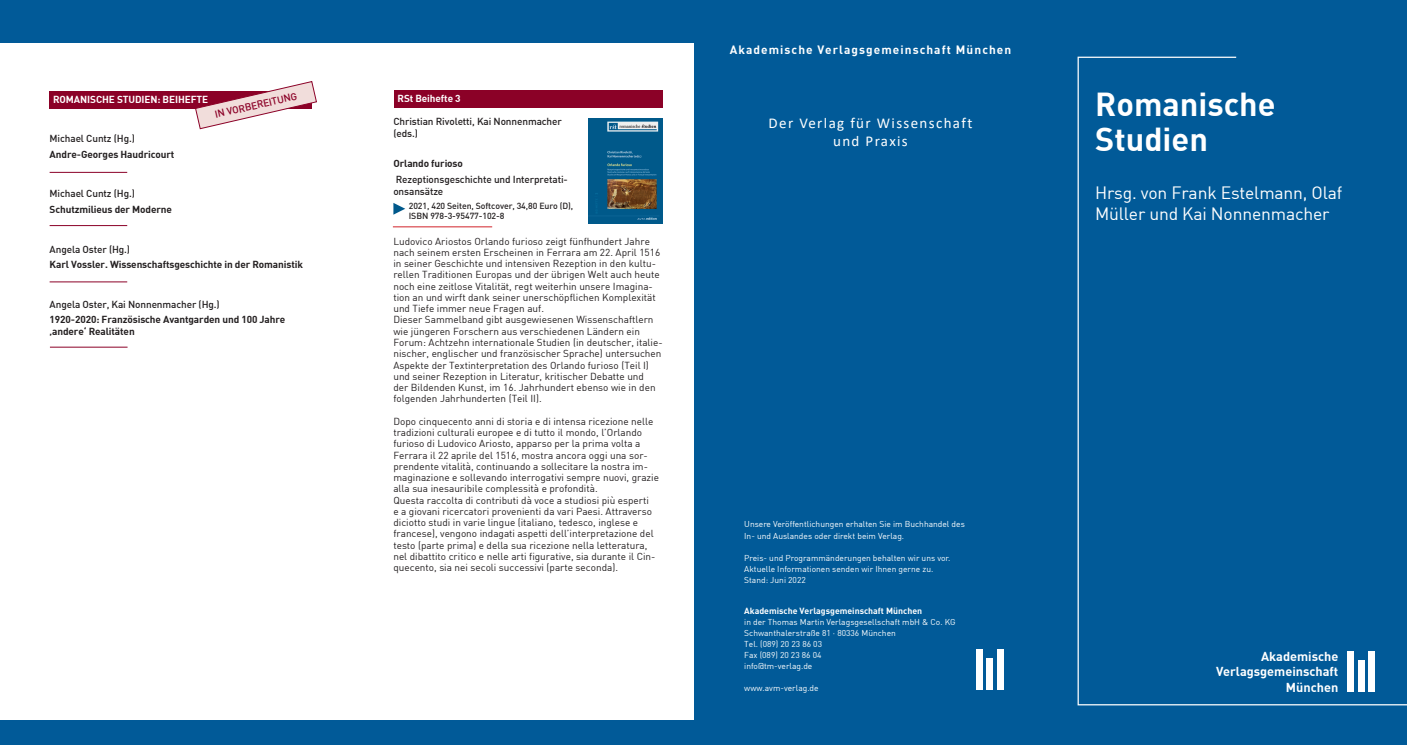
<style>
.page{position:relative;width:1407px;height:745px;background:#fff}
.page>*{position:absolute;margin:0;border:0;box-sizing:border-box;transform-origin:0 0}
.t1{font:700 32.5px/35px "DIN";color:#fff}
.t2{font:17.5px/21px "DIN";letter-spacing:-.01em;color:#fff}
.t3{font:15px/18px "Calibri";letter-spacing:.09em;color:#fff;text-align:center}
.t4{font:700 12.75px/15.2px "DIN";color:#fff;text-align:right}
.t5{font:700 11.88px "DIN";letter-spacing:.09em;color:#fff}
.t6{font:10px/11.2px "DIN";color:#231f20}
.t7{font:700 10px/12px "DIN";letter-spacing:-.01em;color:#231f20}
.t8{font:500 10px/12px "DIN";letter-spacing:-.01em;color:#231f20}
.t9{font:700 10px "DIN";letter-spacing:-.01em;color:#fff}
.t10{font:500 10px "DIN";color:#8b0127}
.t11{font:500 8.75px/10.5px "DIN";letter-spacing:-.01em;color:#231f20}
.t12{font:700 8.75px "DIN";color:#fff}
.t13{font:8.38px/11.1px "DIN";color:#fff}
</style>
<div class="page">
<div style="left:694px;top:0;width:713px;height:744px;background:#015a98"></div>
<svg style="left:1077px;top:56px;width:330px;height:649px"></svg>
<div style="left:1347px;top:651px;width:7px;height:40px;background:#fff"></div>
<div style="left:1358px;top:659px;width:6px;height:32px;background:#fff"></div>
<div style="left:1368px;top:651px;width:7px;height:40px;background:#fff"></div>
<div style="left:0;top:0;width:709px;height:43px;background:#015a98"></div>
<div style="left:0;top:720px;width:701px;height:24px;background:#015a98"></div>
<div style="left:976px;top:649px;width:7px;height:40px;background:#fff"></div>
<div style="left:986px;top:658px;width:7px;height:31px;background:#fff"></div>
<div style="left:997px;top:649px;width:7px;height:40px;background:#fff"></div>
<hr style="left:393px;top:226px;width:99px;height:1px;background:#d1232a">
<svg style="left:393px;top:203px;width:12px;height:11px"></svg>
<img style="left:588px;top:118px;width:75px;height:106px">
<div style="left:394px;top:90px;width:269px;height:17px;background:#8b0127"></div>
<div style="left:50px;top:91px;width:262px;height:17px;background:#8b0127"></div>
<svg style="left:195px;top:81px;width:122px;height:48px"></svg>
<hr style="left:50px;top:346px;width:78px;height:1px;background:#8b0127">
<hr style="left:50px;top:172px;width:77px;height:1px;background:#8b0127">
<hr style="left:50px;top:225px;width:77px;height:1px;background:#8b0127">
<hr style="left:50px;top:281px;width:77px;height:1px;background:#8b0127">
<p class="t9" style="left:53px;top:93px;width:15px">Roma</p>
<p class="t9" style="left:80px;top:93px;width:129px">nische Studien: Beihefte</p>
<p class="t10" style="left:214px;top:108px;width:31px;rotate:-13deg">in Vorberei</p>
<p class="t10" style="left:270px;top:95px;width:27px;rotate:-13deg">tung</p>
<p class="t8" style="left:50px;top:132px;width:87px">Michael Cuntz (Hg.)</p>
<p class="t7" style="left:50px;top:148px;width:126px">Andre-Georges Haudricourt</p>
<p class="t8" style="left:50px;top:187px;width:87px">Michael Cuntz (Hg.)</p>
<p class="t7" style="left:50px;top:203px;width:124px">Schutzmilieus der Moderne</p>
<p class="t8" style="left:50px;top:242px;width:82px">Angela Oster (Hg.)</p>
<p class="t7" style="left:50px;top:258px;width:255px">Karl Vossler. Wissenschaftsgeschichte in der Romanistik</p>
<p class="t8" style="left:50px;top:297px;width:172px">Angela Oster, Kai Nonnenmacher (Hg.)</p>
<p class="t7" style="left:50px;top:313px;width:237px">1920-2020: Französische Avantgarden und 100 Jahre ‚andere‘ Realitäten</p>
<p class="t9" style="left:397px;top:92px;width:65px">RSt Beihefte 3</p>
<p class="t8" style="left:393px;top:115px;width:170px">Christian Rivoletti, Kai Nonnenmacher (eds.)</p>
<p class="t7" style="left:393px;top:157px;width:71px">Orlando furioso</p>
<p class="t8" style="left:393px;top:173px;width:176px">Rezeptionsgeschichte und Interpretati&shy;onsansätze</p>
<p class="t11" style="left:409px;top:200px;width:166px">2021, 420 Seiten, Softcover, 34,80 Euro (D),<br>ISBN 978-3-95477-102-8</p>
<p class="t6" style="left:393px;top:235px;width:271px">Ludovico Ariostos Orlando furioso zeigt fünfhundert Jahre nach seinem ersten Erscheinen in Ferrara am 22. April 1516 in seiner Geschichte und intensiven Rezeption in den kultu&shy;rellen Traditionen Europas und der übrigen Welt auch heute noch eine zeitlose Vitalität, regt weiterhin unsere Imagina&shy;tion an und wirft dank seiner unerschöpflichen Komplexität und Tiefe immer neue Fragen auf.<br>Dieser Sammelband gibt ausgewiesenen Wissenschaftlern wie jüngeren Forschern aus verschiedenen Ländern ein Forum: Achtzehn internationale Studien (in deutscher, italie&shy;nischer, englischer und französischer Sprache) untersuchen Aspekte der Textinterpretation des Orlando furioso (Teil I) und seiner Rezeption in Literatur, kritischer Debatte und<br>der Bildenden Kunst, im 16. Jahrhundert ebenso wie in den folgenden Jahrhunderten (Teil II).</p>
<p class="t6" style="left:393px;top:415px;width:267px">Dopo cinquecento anni di storia e di intensa ricezione nelle tradizioni culturali europee e di tutto il mondo, l’Orlando furioso di Ludovico Ariosto, apparso per la prima volta a Ferrara il 22 aprile del 1516, mostra ancora oggi una sor&shy;prendente vitalità, continuando a sollecitare la nostra im&shy;maginazione e sollevando interrogativi sempre nuovi, grazie alla sua inesauribile complessità e profondità.<br>Questa raccolta di contributi dà voce a studiosi più esperti<br>e a giovani ricercatori provenienti da vari Paesi. Attraverso diciotto studi in varie lingue (italiano, tedesco, inglese e francese), vengono indagati aspetti dell’interpretazione del testo (parte prima) e della sua ricezione nella letteratura, nel dibattito critico e nelle arti figurative, sia durante il Cin&shy;quecento, sia nei secoli successivi (parte seconda).</p>
<p class="t5" style="left:730px;top:41px;width:283px">Akademische Verlagsgemeinschaft München</p>
<h3 class="t3" style="left:768px;top:114px;width:205px">Der Verlag für Wissenschaft und Praxis</h3>
<p class="t13" style="left:744px;top:518px;width:222px">Unsere Veröffentlichungen erhalten Sie im Buchhandel des<br>In- und Auslandes oder direkt beim Verlag.</p>
<p class="t13" style="left:744px;top:551px;width:208px">Preis- und Programmänderungen behalten wir uns vor.<br>Aktuelle Informationen senden wir Ihnen gerne zu.<br>Stand: Juni 2022</p>
<p class="t12" style="left:744px;top:604px;width:179px">Akademische Verlagsgemeinschaft München</p>
<p class="t13" style="left:744px;top:615px;width:213px">in der Thomas Martin Verlagsgesellschaft mbH &amp; Co. KG<br>Schwanthalerstraße 81 · 80336 München<br>Tel. (089) 20 23 86 03<br>Fax (089) 20 23 86 04<br>info@tm-verlag.de</p>
<p class="t13" style="left:744px;top:682px;width:76px">www.avm-verlag.de</p>
<h1 class="t1" style="left:1095px;top:85px;width:182px">Romanische<br>Studien</h1>
<h2 class="t2" style="left:1095px;top:181px;width:249px">Hrsg. von Frank Estelmann, Olaf<br>Müller und Kai Nonnenmacher</h2>
<p class="t4" style="left:1216px;top:648px;width:124px">Akademische<br>Verlagsgemeinschaft<br>München</p>
</div>
